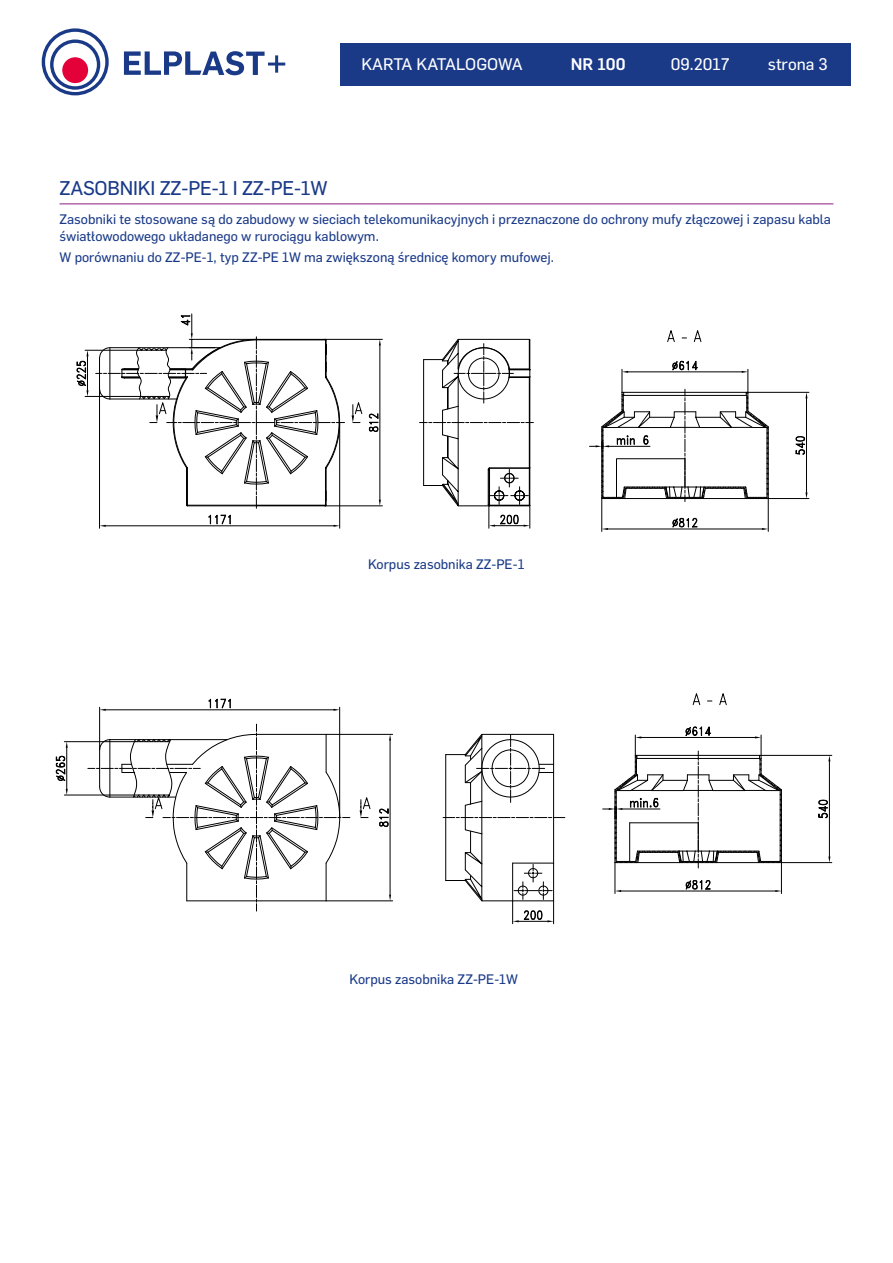
<style>
.page{position:relative;width:893px;height:1263px;background:#fff}
.page>*{position:absolute;margin:0;border:0;box-sizing:border-box;transform-origin:0 0}
.t1{font:19.5px "Flama Basic";letter-spacing:-.01em;color:#1a3a88}
.t2{font:16.5px "Flama Basic";color:#fff}
.t3{font:500 16.5px "Flama";color:#fff}
.t4{font:13.5px/16.5px "Flama Basic";color:#1a3a88}
</style>
<div class="page">
<div style="left:340px;top:43px;width:510px;height:42px;background:#1a3a88"></div>
<svg style="left:42px;top:28px;width:67px;height:67px"></svg>
<svg style="left:124px;top:51px;width:161px;height:24px"></svg>
<hr style="left:60px;top:203px;width:773px;height:1px;background:#8a1e82">
<hr style="left:195px;top:637px;width:123px;height:1px;background:#000">
<hr style="left:195px;top:634px;width:123px;height:1px;background:#000">
<svg style="left:76px;top:313px;width:458px;height:216px"></svg>
<svg style="left:589px;top:330px;width:221px;height:202px"></svg>
<svg style="left:55px;top:698px;width:511px;height:227px"></svg>
<svg style="left:602px;top:693px;width:231px;height:201px"></svg>
<p class="t2" style="left:361px;top:52px;width:163px">KARTA KATALOGOWA</p>
<p class="t3" style="left:571px;top:52px;width:56px">NR 100</p>
<p class="t2" style="left:671px;top:52px;width:60px">09.2017</p>
<p class="t2" style="left:768px;top:52px;width:61px">strona 3</p>
<h1 class="t1" style="left:60px;top:174px;width:270px">ZASOBNIKI ZZ-PE-1 I ZZ-PE-1W</h1>
<p class="t4" style="left:60px;top:210px;width:773px">Zasobniki te stosowane są do zabudowy w sieciach telekomunikacyjnych i przeznaczone do ochrony mufy złączowej i zapasu kabla światłowodowego układanego w rurociągu kablowym.</p>
<p class="t4" style="left:60px;top:248px;width:496px">W porównaniu do ZZ-PE-1, typ ZZ-PE 1W ma zwiększoną średnicę komory mufowej.</p>
<p class="t4" style="left:368px;top:555px;width:158px">Korpus zasobnika ZZ-PE-1</p>
<p class="t4" style="left:350px;top:970px;width:170px">Korpus zasobnika ZZ-PE-1W</p>
</div>
